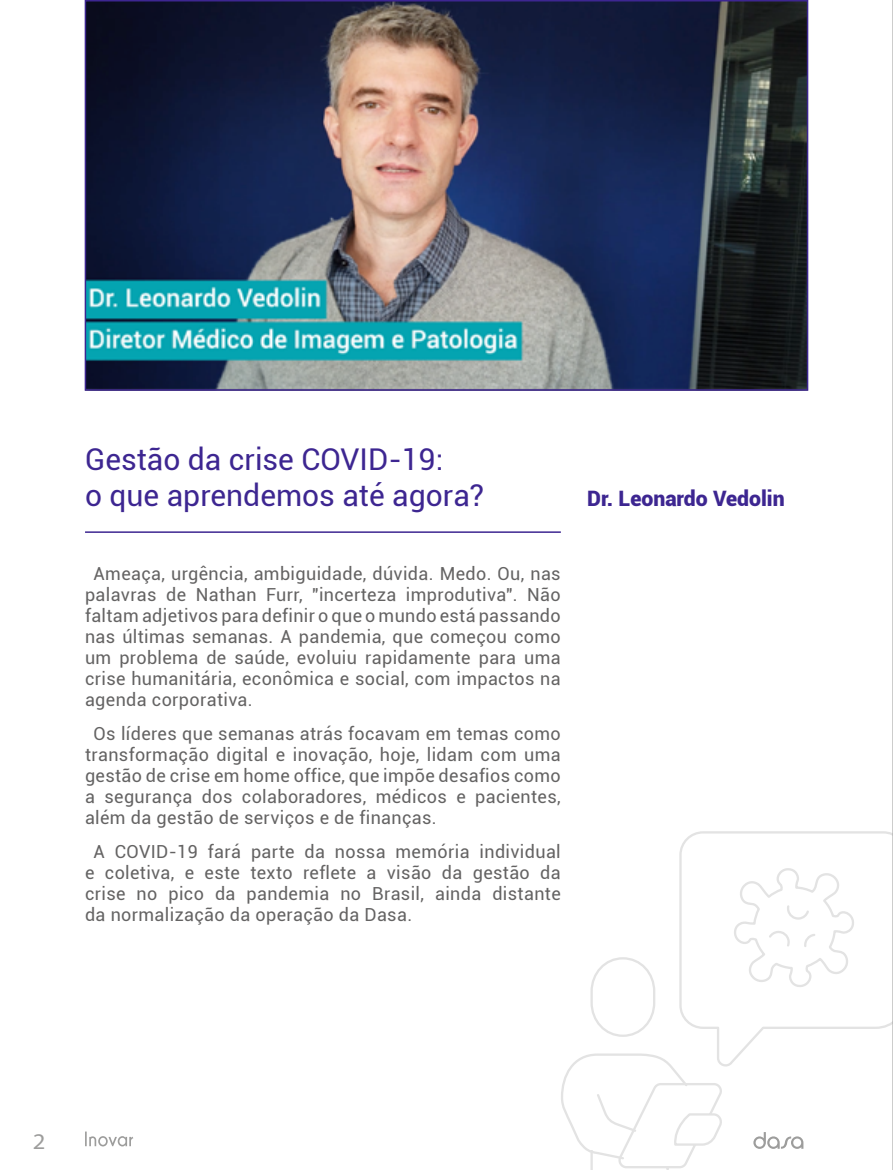
<style>
.page{position:relative;width:893px;height:1170px;background:#fff}
.page>*{position:absolute;margin:0;border:0;box-sizing:border-box;transform-origin:0 0}
.t1{font:30px/36px "Roboto";color:#3d2691}
.t2{font:22.5px "Myriad Pro";color:#9d9d9c;scale:1.1 1}
.t3{font:900 21.3px "Roboto";color:#3d2691}
.t4{font:18px/21px "Roboto";letter-spacing:.02em;color:#646363;text-align:justify}
</style>
<div class="page">
<svg style="left:85px;top:1131px;width:48px;height:15px"></svg>
<svg style="left:753px;top:1132px;width:50px;height:16px"></svg>
<hr style="left:85px;top:531px;width:476px;height:2px;background:#3d2691">
<svg style="left:590px;top:957px;width:65px;height:80px"></svg>
<svg style="left:679px;top:831px;width:213px;height:236px"></svg>
<svg style="left:561px;top:1052px;width:164px;height:117px"></svg>
<img style="left:88px;top:3px;width:717px;height:385px">
<div style="left:85px;top:0;width:723px;height:391px;border:2px solid #3d2691"></div>
<hr style="left:892px;top:0;width:1px;height:1169px;background:#9d9d9c">
<h1 class="t1" style="left:85px;top:440px;width:401px">Gestão da crise COVID-19:<br>o que aprendemos até agora?</h1>
<p class="t4" style="left:85px;top:562px;width:477px;text-indent:8px">Ameaça, urgência, ambiguidade, dúvida. Medo. Ou, nas palavras de Nathan Furr, "incerteza improdutiva". Não faltam adjetivos para definir o que o mundo está passando nas últimas semanas. A pandemia, que começou como um problema de saúde, evoluiu rapidamente para uma crise humanitária, econômica e social, com impactos na agenda corporativa.</p>
<p class="t4" style="left:85px;top:722px;width:477px;text-indent:8px">Os líderes que semanas atrás focavam em temas como transformação digital e inovação, hoje, lidam com uma gestão de crise em home office, que impõe desafios como a segurança dos colaboradores, médicos e pacientes, além da gestão de serviços e de finanças.</p>
<p class="t4" style="left:85px;top:840px;width:477px;text-indent:8px">A COVID-19 fará parte da nossa memória individual e coletiva, e este texto reflete a visão da gestão da crise no pico da pandemia no Brasil, ainda distante da normalização da operação da Dasa.</p>
<p class="t3" style="left:587px;top:483px;width:199px">Dr. Leonardo Vedolin</p>
<p class="t2" style="left:33px;top:1127px;width:13px">2</p>
</div>
